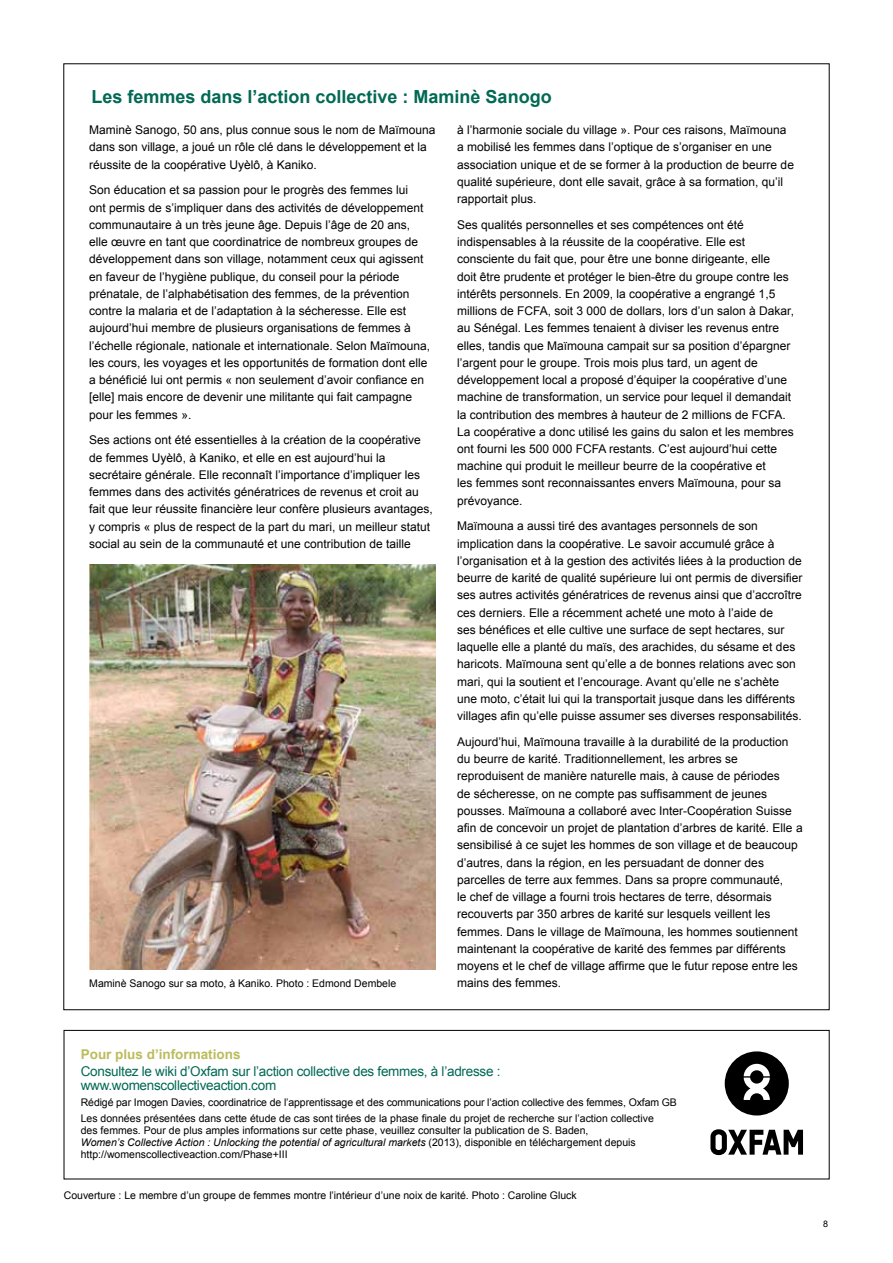
<style>
.page{position:relative;width:893px;height:1263px;background:#fff}
.page>*{position:absolute;margin:0;border:0;box-sizing:border-box;transform-origin:0 0}
.t1{font:700 18px "Arial";color:#006954}
.t2{font:13.5px/14.2px "Arial";letter-spacing:-.02em;color:#006954}
.t3{font:700 13.5px "Arial";color:#bbbc5c}
.t4{font:12px/17.2px "Arial";color:#000}
.t5{font:10.5px/12px "Arial";color:#000}
.t6{font:9px "Arial";color:#000}
.s1{font-style:italic}
</style>
<div class="page">
<img style="left:89px;top:564px;width:347px;height:405px">
<div style="left:64px;top:1030px;width:765px;height:149px;border:1px solid #000"></div>
<svg style="left:725px;top:1051px;width:64px;height:64px"></svg>
<svg style="left:710px;top:1129px;width:93px;height:26px"></svg>
<h1 class="t1" style="left:91px;top:85px;width:462px">Les femmes dans l’action collective : Maminè Sanogo</h1>
<p class="t4" style="left:89px;top:121px;width:348px">Maminè Sanogo, 50 ans, plus connue sous le nom de Maïmouna dans son village, a joué un rôle clé dans le développement et la réussite de la coopérative Uyèlô, à Kaniko.</p>
<p class="t4" style="left:89px;top:182px;width:342px">Son éducation et sa passion pour le progrès des femmes lui<br>ont permis de s’impliquer dans des activités de développement communautaire à un très jeune âge. Depuis l’âge de 20 ans, elle œuvre en tant que coordinatrice de nombreux groupes de développement dans son village, notamment ceux qui agissent en faveur de l’hygiène publique, du conseil pour la période prénatale, de l’alphabétisation des femmes, de la prévention contre la malaria et de l’adaptation à la sécheresse. Elle est aujourd’hui membre de plusieurs organisations de femmes à l’échelle régionale, nationale et internationale. Selon Maïmouna, les cours, les voyages et les opportunités de formation dont elle a bénéficié lui ont permis « non seulement d’avoir confiance en [elle] mais encore de devenir une militante qui fait campagne pour les femmes ».</p>
<p class="t4" style="left:89px;top:432px;width:345px">Ses actions ont été essentielles à la création de la coopérative de femmes Uyèlô, à Kaniko, et elle en est aujourd’hui la secrétaire générale. Elle reconnaît l’importance d’impliquer les femmes dans des activités génératrices de revenus et croit au fait que leur réussite financière leur confère plusieurs avantages, y compris « plus de respect de la part du mari, un meilleur statut social au sein de la communauté et une contribution de taille</p>
<p class="t4" style="left:457px;top:121px;width:338px">à l’harmonie sociale du village ». Pour ces raisons, Maïmouna a mobilisé les femmes dans l’optique de s’organiser en une association unique et de se former à la production de beurre de qualité supérieure, dont elle savait, grâce à sa formation, qu’il rapportait plus.</p>
<p class="t4" style="left:457px;top:216px;width:338px">Ses qualités personnelles et ses compétences ont été indispensables à la réussite de la coopérative. Elle est consciente du fait que, pour être une bonne dirigeante, elle<br>doit être prudente et protéger le bien-être du groupe contre les intérêts personnels. En 2009, la coopérative a engrangé 1,5 millions de FCFA, soit 3 000 de dollars, lors d’un salon à Dakar, au Sénégal. Les femmes tenaient à diviser les revenus entre elles, tandis que Maïmouna campait sur sa position d’épargner l’argent pour le groupe. Trois mois plus tard, un agent de développement local a proposé d’équiper la coopérative d’une machine de transformation, un service pour lequel il demandait la contribution des membres à hauteur de 2 millions de FCFA.<br>La coopérative a donc utilisé les gains du salon et les membres ont fourni les 500 000 FCFA restants. C’est aujourd’hui cette machine qui produit le meilleur beurre de la coopérative et<br>les femmes sont reconnaissantes envers Maïmouna, pour sa prévoyance.</p>
<p class="t4" style="left:457px;top:518px;width:347px">Maïmouna a aussi tiré des avantages personnels de son implication dans la coopérative. Le savoir accumulé grâce à l’organisation et à la gestion des activités liées à la production de beurre de karité de qualité supérieure lui ont permis de diversifier ses autres activités génératrices de revenus ainsi que d’accroître ces derniers. Elle a récemment acheté une moto à l’aide de<br>ses bénéfices et elle cultive une surface de sept hectares, sur laquelle elle a planté du maïs, des arachides, du sésame et des haricots. Maïmouna sent qu’elle a de bonnes relations avec son mari, qui la soutient et l’encourage. Avant qu’elle ne s’achète<br>une moto, c’était lui qui la transportait jusque dans les différents villages afin qu’elle puisse assumer ses diverses responsabilités.</p>
<p class="t4" style="left:457px;top:733px;width:347px">Aujourd’hui, Maïmouna travaille à la durabilité de la production du beurre de karité. Traditionnellement, les arbres se reproduisent de manière naturelle mais, à cause de périodes<br>de sécheresse, on ne compte pas suffisamment de jeunes pousses. Maïmouna a collaboré avec Inter-Coopération Suisse afin de concevoir un projet de plantation d’arbres de karité. Elle a sensibilisé à ce sujet les hommes de son village et de beaucoup d’autres, dans la région, en les persuadant de donner des parcelles de terre aux femmes. Dans sa propre communauté,<br>le chef de village a fourni trois hectares de terre, désormais recouverts par 350 arbres de karité sur lesquels veillent les femmes. Dans le village de Maïmouna, les hommes soutiennent maintenant la coopérative de karité des femmes par différents moyens et le chef de village affirme que le futur repose entre les</p>
<p class="t5" style="left:89px;top:977px;width:308px">Maminè Sanogo sur sa moto, à Kaniko. Photo : Edmond Dembele</p>
<p class="t4" style="left:457px;top:975px;width:106px">mains des femmes.</p>
<p class="t3" style="left:81px;top:1045px;width:161px">Pour plus d’informations</p>
<p class="t2" style="left:81px;top:1064px;width:421px">Consultez le wiki d’Oxfam sur l’action collective des femmes, à l’adresse : www.womenscollectiveaction.com</p>
<p class="t5" style="left:81px;top:1094px;width:598px;line-height:16.2px">Rédigé par Imogen Davies, coordinatrice de l’apprentissage et des communications pour l’action collective des femmes, Oxfam GB<br>Les données présentées dans cette étude de cas sont tirées de la phase finale du projet de recherche sur l’action collective</p>
<p class="t5" style="left:81px;top:1125px;width:557px">des femmes. Pour de plus amples informations sur cette phase, veuillez consulter la publication de S. Baden,<br><span class="s1">Women’s Collective Action : Unlocking the potential of agricultural markets</span> (2013), disponible en téléchargement depuis http://womenscollectiveaction.com/Phase+III</p>
<p class="t5" style="left:64px;top:1189px;width:514px">Couverture : Le membre d’un groupe de femmes montre l’intérieur d’une noix de karité. Photo : Caroline Gluck</p>
<p class="t6" style="left:823px;top:1218px;width:7px">8</p>
</div>
